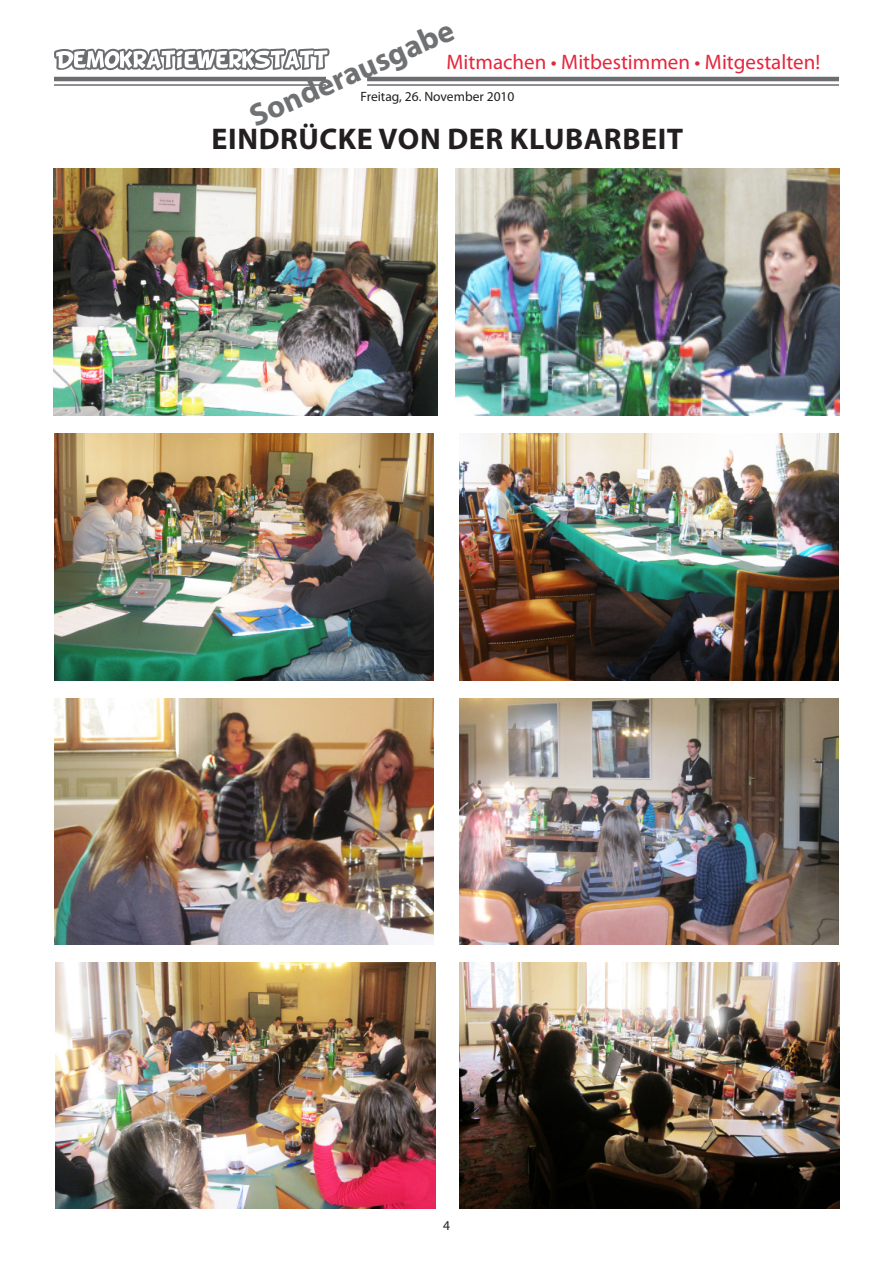
<style>
.page{position:relative;width:893px;height:1263px;background:#fff}
.page>*{position:absolute;margin:0;border:0;box-sizing:border-box;transform-origin:0 0}
.t1{font:700 31.5px "Myriad Pro";color:#707173}
.t2{font:700 30px "Myriad Pro";letter-spacing:.02em;color:#231f20}
.t3{font:21px "Myriad Pro";color:#e5263d}
.t4{font:13.5px "Myriad Pro";color:#231f20}
</style>
<div class="page">
<hr style="left:54px;top:77px;width:272px;height:4px;background:#6c6d70">
<hr style="left:54px;top:84px;width:272px;height:2px;background:#6c6d70">
<svg style="left:54px;top:48px;width:276px;height:23px"></svg>
<hr style="left:367px;top:77px;width:472px;height:4px;background:#6c6d70">
<hr style="left:367px;top:84px;width:472px;height:2px;background:#6c6d70">
<img style="left:54px;top:169px;width:383px;height:246px">
<img style="left:54px;top:433px;width:380px;height:247px">
<img style="left:54px;top:698px;width:380px;height:247px">
<img style="left:56px;top:962px;width:380px;height:247px">
<img style="left:459px;top:433px;width:380px;height:247px">
<img style="left:459px;top:698px;width:380px;height:247px">
<img style="left:459px;top:962px;width:380px;height:247px">
<img style="left:455px;top:168px;width:384px;height:247px">
<h1 class="t1" style="left:243px;top:99px;width:222px;rotate:-24deg">Sonderausgabe</h1>
<p class="t2" style="left:212px;top:119px;width:473px">EINDRÜCKE VON DER KLUBARBEIT</p>
<p class="t3" style="left:446px;top:49px;width:375px">Mitmachen • Mitbestimmen • Mitgestalten!</p>
<p class="t4" style="left:360px;top:88px;width:155px">Freitag, 26. November 2010</p>
<p class="t4" style="left:443px;top:1217px;width:8px">4</p>
</div>
